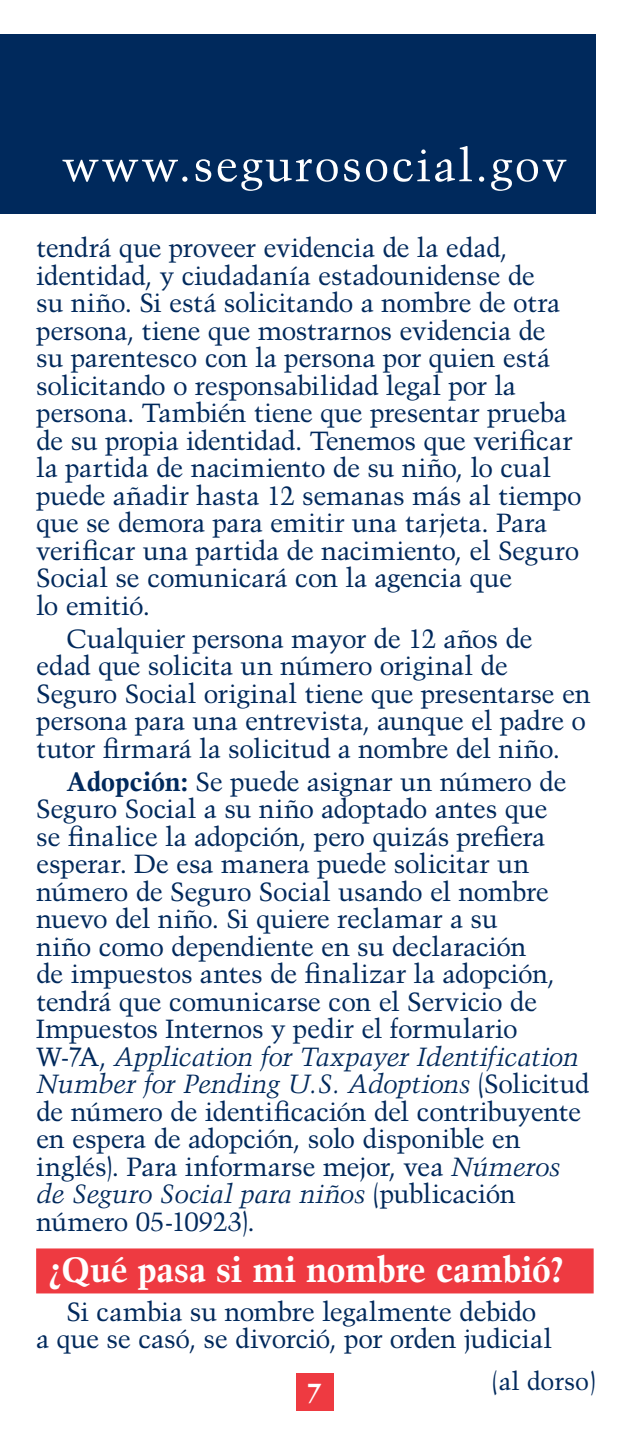
<style>
.page{position:relative;width:630px;height:1440px;background:#fff}
.page>*{position:absolute;margin:0;border:0;box-sizing:border-box;transform-origin:0 0}
.Header1_1line{font:700 35px "Trump Mediaeval";letter-spacing:-.02em;color:#fff}
.t1{font:700 27.5px "Trump Mediaeval";color:#fff}
.paragraph_format{font:26.25px/27.5px "Trump Mediaeval";letter-spacing:-.015em;color:#00295c}
.t2{font:25px "Trump Mediaeval";color:#00295c}
.s1{font-weight:700}
.s2{font-style:italic}
</style>
<div class="page">
<div style="left:0;top:34px;width:596px;height:180px;background:#00295c"></div>
<svg style="left:62px;top:146px;width:504px;height:45px"></svg>
<div style="left:36px;top:1248px;width:558px;height:45px;background:#ee3a41"></div>
<div style="left:296px;top:1373px;width:38px;height:38px;background:#ee3a41"></div>
<p class="paragraph_format" style="left:36px;top:234px;width:547px">tendrá que proveer evidencia de la edad, identidad, y ciudadanía estadounidense de<br>su niño. Si está solicitando a nombre de otra persona, tiene que mostrarnos evidencia de<br>su parentesco con la persona por quien está solicitando o responsabilidad legal por la persona. También tiene que presentar prueba de su propia identidad. Tenemos que verificar la partida de nacimiento de su niño, lo cual puede añadir hasta 12 semanas más al tiempo que se demora para emitir una tarjeta. Para verificar una partida de nacimiento, el Seguro Social se comunicará con la agencia que<br>lo emitió.</p>
<p class="paragraph_format" style="left:36px;top:624px;width:556px;text-indent:30px">Cualquier persona mayor de 12 años de edad que solicita un número original de Seguro Social original tiene que presentarse en persona para una entrevista, aunque el padre o tutor firmará la solicitud a nombre del niño.</p>
<p class="paragraph_format" style="left:36px;top:767px;width:555px;text-indent:30px"><span class="s1">Adopción:</span> Se puede asignar un número de Seguro Social a su niño adoptado antes que<br>se finalice la adopción, pero quizás prefiera esperar. De esa manera puede solicitar un número de Seguro Social usando el nombre nuevo del niño. Si quiere reclamar a su<br>niño como dependiente en su declaración<br>de impuestos antes de finalizar la adopción, tendrá que comunicarse con el Servicio de Impuestos Internos y pedir el formulario W-7A, <span class="s2">Application for Taxpayer Identification Number for Pending U.S. Adoptions</span> (Solicitud de número de identificación del contribuyente en espera de adopción, solo disponible en inglés). Para informarse mejor, vea <span class="s2">Números de Seguro Social para niños</span> (publicación número 05-10923).</p>
<h1 class="Header1_1line" style="left:47px;top:1248px;width:519px">¿Qué pasa si mi nombre cambió?</h1>
<p class="paragraph_format" style="left:36px;top:1298px;width:518px;text-align:center">Si cambia su nombre legalmente debido<br>a que se casó, se divorció, por orden judicial</p>
<p class="t1" style="left:307px;top:1376px;width:17px">7</p>
<p class="t2" style="left:492px;top:1366px;width:106px">(al dorso)</p>
</div>
